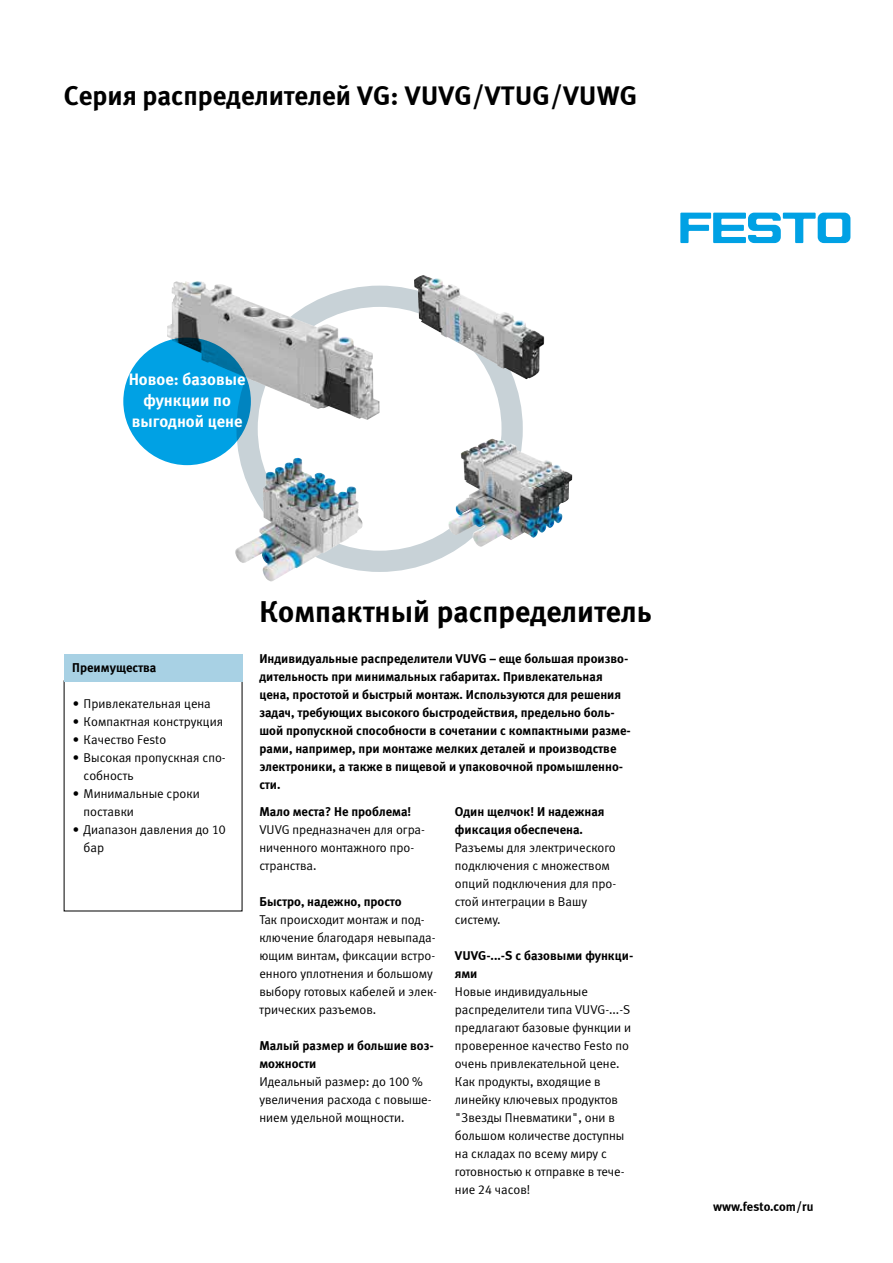
<style>
.page{position:relative;width:893px;height:1263px;background:#fff}
.page>*{position:absolute;margin:0;border:0;box-sizing:border-box;transform-origin:0 0}
.t1{font:700 30px "Meta Plus LF";color:#000}
.t2{font:700 27px "Meta Plus LF";color:#000}
.t3{font:700 16.5px/21px "Meta Plus LF";color:#fff;text-align:center}
.t4{font:12.75px/18px "Meta Plus LF";color:#000}
.t5{font:700 12.75px/18px "Meta Plus LF";color:#000}
</style>
<div class="page">
<div style="left:236px;top:286px;width:287px;height:286px;border:21px solid #c8d2d7;border-radius:50%"></div>
<svg style="left:680px;top:213px;width:170px;height:30px"></svg>
<div style="left:64px;top:654px;width:178px;height:27px;background:#a8d1e4"></div>
<img style="left:414px;top:275px;width:130px;height:104px">
<img style="left:167px;top:281px;width:213px;height:139px">
<img style="left:448px;top:439px;width:44px;height:96px">
<img style="left:235px;top:458px;width:128px;height:123px">
<div style="left:123px;top:338px;width:128px;height:127px;background:#00a1e4;border-radius:50%"></div>
<h2 class="t2" style="left:64px;top:79px;width:575px">Серия распределителей VG: VUVG/VTUG/VUWG</h2>
<p class="t3" style="left:129px;top:369px;width:118px">Новое: базовые функции по выгодной цене</p>
<p class="t5" style="left:72px;top:658px;width:86px">Преимущества</p>
<p class="t4" style="left:73px;top:694px;width:139px">• Привлекательная цена</p>
<p class="t4" style="left:73px;top:712px;width:152px">• Компактная конструкция</p>
<p class="t4" style="left:73px;top:730px;width:95px">• Качество Festo</p>
<p class="t4" style="left:84px;top:748px;width:144px;text-indent:-11px">• Высокая пропускная спо&shy;собность</p>
<p class="t4" style="left:84px;top:784px;width:118px;text-indent:-11px">• Минимальные сроки поставки</p>
<p class="t4" style="left:84px;top:820px;width:144px;text-indent:-11px">• Диапазон давления до 10 бар</p>
<h1 class="t1" style="left:259px;top:592px;width:394px">Компактный распределитель</h1>
<p class="t5" style="left:259px;top:649px;width:373px">Индивидуальные распределители VUVG – еще большая произво&shy;дительность при минимальных габаритах. Привлекательная цена, простотой и быстрый монтаж. Используются для решения задач, требующих высокого быстродействия, предельно боль&shy;шой пропускной способности в сочетании с компактными разме&shy;рами, например, при монтаже мелких деталей и производстве электроники, а также в пищевой и упаковочной промышленно&shy;сти.</p>
<p class="t5" style="left:259px;top:802px;width:153px">Мало места? Не проблема!</p>
<p class="t4" style="left:259px;top:820px;width:167px">VUVG предназначен для огра&shy;ниченного монтажного про&shy;странства.</p>
<p class="t5" style="left:259px;top:892px;width:144px">Быстро, надежно, просто</p>
<p class="t4" style="left:259px;top:910px;width:179px">Так происходит монтаж и под&shy;ключение благодаря невыпада&shy;ющим винтам, фиксации встро&shy;енного уплотнения и большому выбору готовых кабелей и элек&shy;трических разъемов.</p>
<p class="t5" style="left:259px;top:1036px;width:176px">Малый размер и большие воз&shy;можности</p>
<p class="t4" style="left:259px;top:1072px;width:174px">Идеальный размер: до 100 % увеличения расхода с повыше&shy;нием удельной мощности.</p>
<p class="t5" style="left:455px;top:802px;width:151px">Один щелчок! И надежная фиксация обеспечена.</p>
<p class="t4" style="left:455px;top:838px;width:163px">Разъемы для электрического подключения с множеством опций подключения для про&shy;стой интеграции в Вашу систему.</p>
<p class="t5" style="left:455px;top:946px;width:180px">VUVG-...-S с базовыми функци&shy;ями</p>
<p class="t4" style="left:455px;top:982px;width:178px">Новые индивидуальные распределители типа VUVG-...-S предлагают базовые функции и проверенное качество Festo по очень привлекательной цене.<br>Как продукты, входящие в линейку ключевых продуктов "Звезды Пневматики", они в большом количестве доступны на складах по всему миру с готовностью к отправке в тече&shy;ние 24 часов!</p>
<p class="t5" style="left:713px;top:1197px;width:102px">www.festo.com/ru</p>
</div>
